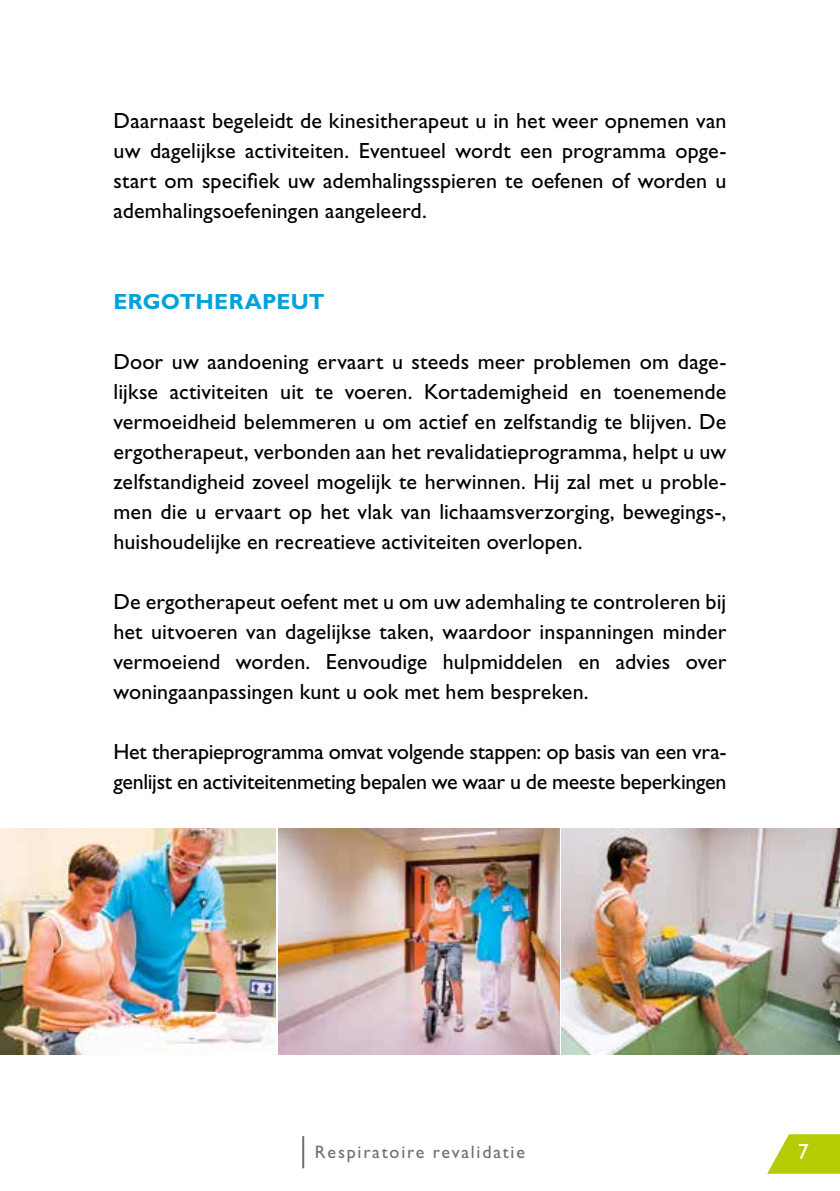
<style>
.page{position:relative;width:840px;height:1191px;background:#fff}
.page>*{position:absolute;margin:0;border:0;box-sizing:border-box;transform-origin:0 0}
.t1{font:22px/30px "Gill Sans Std";letter-spacing:-.005em;color:#000;text-align:justify}
.t2{font:700 22px "Gill Sans Std";letter-spacing:.01em;color:#00a2dc}
.t3{font:22px "Gill Sans Std";color:#fff}
.t4{font:18px "Gill Sans Std";letter-spacing:.1em;color:#706f6f}
</style>
<div class="page">
<hr style="left:302px;top:1136px;width:2px;height:32px;background:#706f6f">
<svg style="left:767px;top:1134px;width:72px;height:39px"></svg>
<img style="left:0;top:828px;width:275px;height:226px">
<img style="left:278px;top:828px;width:280px;height:226px">
<img style="left:561px;top:828px;width:278px;height:226px">
<p class="t1" style="left:113px;top:106px;width:614px">Daarnaast begeleidt de kinesitherapeut u in het weer opnemen van uw dagelijkse activiteiten. Eventueel wordt een programma opge&shy;start om specifiek uw ademhalingsspieren te oefenen of worden u ademhalingsoefeningen aangeleerd.</p>
<p class="t2" style="left:113px;top:288px;width:212px">ERGOTHERAPEUT</p>
<p class="t1" style="left:113px;top:346px;width:614px">Door uw aandoening ervaart u steeds meer problemen om dage&shy;lijkse activiteiten uit te voeren. Kortademigheid en toenemende vermoeidheid belemmeren u om actief en zelfstandig te blijven. De ergotherapeut, verbonden aan het revalidatieprogramma, helpt u uw zelfstandigheid zoveel mogelijk te herwinnen. Hij zal met u proble&shy;men die u ervaart op het vlak van lichaamsverzorging, bewegings-, huishoudelijke en recreatieve activiteiten overlopen.</p>
<p class="t1" style="left:113px;top:586px;width:614px">De ergotherapeut oefent met u om uw ademhaling te controleren bij het uitvoeren van dagelijkse taken, waardoor inspanningen minder vermoeiend worden. Eenvoudige hulpmiddelen en advies over woningaanpassingen kunt u ook met hem bespreken.</p>
<p class="t1" style="left:113px;top:736px;width:614px">Het therapieprogramma omvat volgende stappen: op basis van een vra&shy;genlijst en activiteitenmeting bepalen we waar u de meeste beperkingen</p>
<p class="t4" style="left:315px;top:1141px;width:211px">Respiratoire revalidatie</p>
<p class="t3" style="left:797px;top:1138px;width:12px">7</p>
</div>
